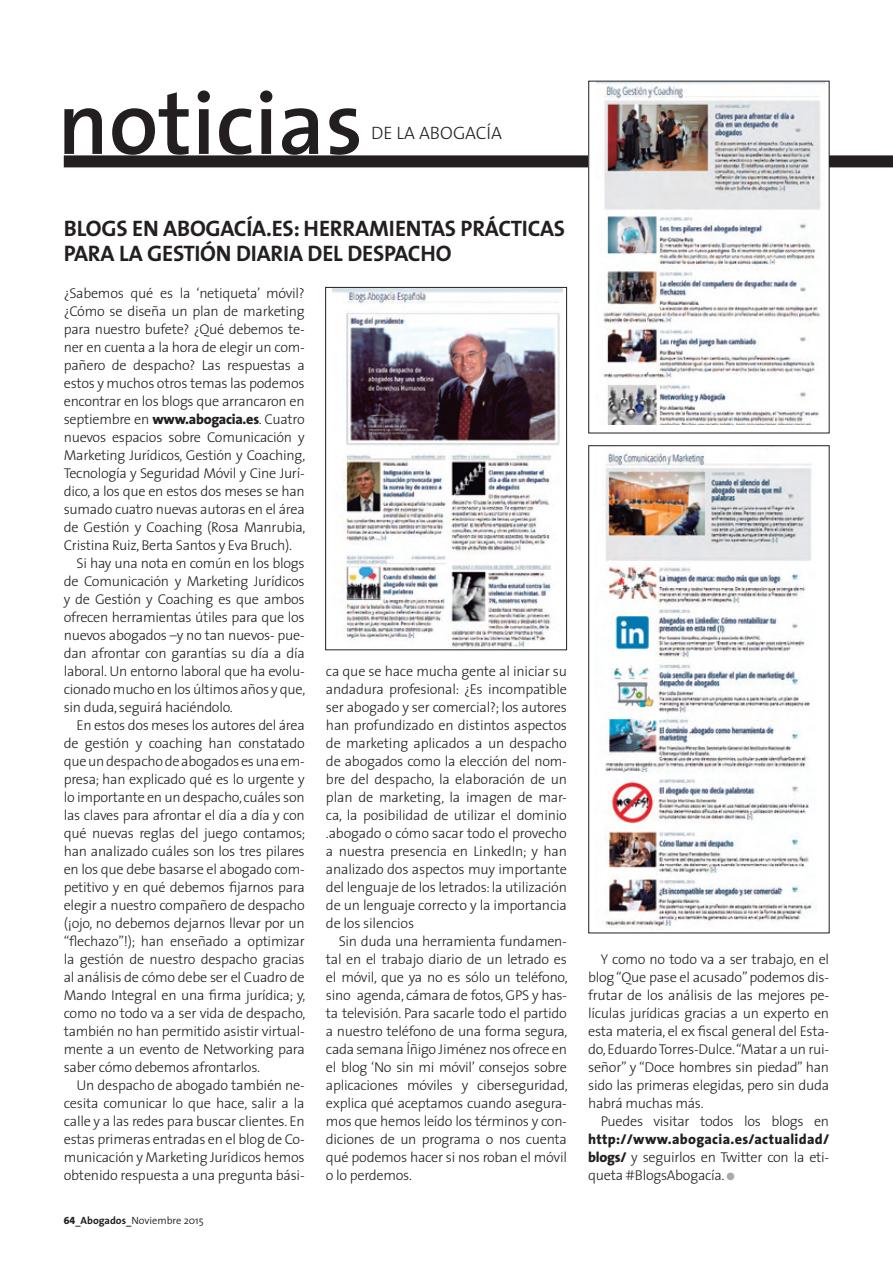
<style>
.page{position:relative;width:893px;height:1263px;background:#fff}
.page>*{position:absolute;margin:0;border:0;box-sizing:border-box;transform-origin:0 0}
.t1{font:600 90px "The Sans";color:#231f20}
.t2{font:700 22.5px/25.5px "The Sans";letter-spacing:-.01em;color:#231f20}
.t3{font:300 18px "The Sans";color:#231f20}
.t4{font:300 14.25px/18px "The Sans";letter-spacing:-.02em;color:#231f20;text-align:justify}
.t5{font:300 10.5px "The Sans";color:#231f20}
.s1{font-weight:800}
.s2{font-family:"The Sans Extra Bold Expert";font-weight:400}
.s3{font-weight:600}
.s4{font-weight:700}
.s5{color:#a8a9ad}
</style>
<div class="page">
<div style="left:64px;top:155px;width:829px;height:12px;background:#231f20"></div>
<img style="left:332px;top:289px;width:231px;height:359px">
<div style="left:325px;top:287px;width:242px;height:363px;border:1px solid #231f20"></div>
<img style="left:605px;top:452px;width:207px;height:476px">
<div style="left:588px;top:445px;width:242px;height:488px;border:1px solid #231f20"></div>
<div style="left:589px;top:81px;width:240px;height:352px;background:#fff"></div>
<img style="left:596px;top:83px;width:228px;height:341px">
<div style="left:588px;top:81px;width:242px;height:352px;border:1px solid #231f20"></div>
<p class="t1" style="left:57px;top:48px;width:307px">noticias</p>
<p class="t3" style="left:371px;top:118px;width:133px">DE LA ABOGACÍA</p>
<p class="t2" style="left:64px;top:215px;width:503px">BLOGS EN ABOGACÍA.ES: HERRAMIENTAS PRÁCTICAS<br>PARA LA GESTIÓN DIARIA DEL DESPACHO</p>
<p class="t4" style="left:64px;top:284px;width:243px">¿Sabemos qué es la ‘netiqueta’ móvil? ¿Cómo se diseña un plan de marketing para nuestro bufete? ¿Qué debemos te&shy;ner en cuenta a la hora de elegir un com&shy;pañero de despacho? Las respuestas a estos y muchos otros temas las podemos encontrar en los blogs que arrancaron en septiembre en <span class="s1">www.abogacia.es</span>. Cuatro nuevos espacios sobre Comunicación y Marketing Jurídicos, Gestión y Coaching, Tecnología y Seguridad Móvil y Cine Jurí&shy;dico, a los que en estos dos meses se han sumado cuatro nuevas autoras en el área de Gestión y Coaching (Rosa Manrubia, Cristina Ruiz, Berta Santos y Eva Bruch).</p>
<p class="t4" style="left:64px;top:553px;width:243px;text-indent:13px">Si hay una nota en común en los blogs de Comunicación y Marketing Jurídicos y de Gestión y Coaching es que ambos ofrecen herramientas útiles para que los nuevos abogados –y no tan nuevos- pue&shy;dan afrontar con garantías su día a día laboral. Un entorno laboral que ha evolu&shy;cionado mucho en los últimos años y que, sin duda, seguirá haciéndolo.</p>
<p class="t4" style="left:64px;top:715px;width:243px;text-indent:13px">En estos dos meses los autores del área de gestión y coaching han constatado que un despacho de abogados es una em&shy;presa; han explicado qué es lo urgente y lo importante en un despacho, cuáles son las claves para afrontar el día a día y con qué nuevas reglas del juego contamos; han analizado cuáles son los tres pilares en los que debe basarse el abogado com&shy;petitivo y en qué debemos fijarnos para elegir a nuestro compañero de despacho (¡ojo, no debemos dejarnos llevar por un “flechazo”!); han enseñado a optimizar la gestión de nuestro despacho gracias al análisis de cómo debe ser el Cuadro de Mando Integral en una firma jurídica; y, como no todo va a ser vida de despacho, también no han permitido asistir virtual&shy;mente a un evento de Networking para saber cómo debemos afrontarlos.</p>
<p class="t4" style="left:64px;top:1075px;width:242px;text-indent:13px">Un despacho de abogado también ne&shy;cesita comunicar lo que hace, salir a la calle y a las redes para buscar clientes. En estas primeras entradas en el blog de Co&shy;municación y Marketing Jurídicos hemos obtenido respuesta a una pregunta bási-</p>
<p class="t5" style="left:64px;top:1211px;width:141px"><span class="s2">64</span><span class="s3">_</span><span class="s4">Abogados</span><span class="s3">_</span>Noviembre 2015</p>
<p class="t4" style="left:326px;top:661px;width:242px">ca que se hace mucha gente al iniciar su andadura profesional: ¿Es incompatible ser abogado y ser comercial?; los autores han profundizado en distintos aspectos de marketing aplicados a un despacho de abogados como la elección del nom&shy;bre del despacho, la elaboración de un plan de marketing, la imagen de mar&shy;ca, la posibilidad de utilizar el dominio .abogado o cómo sacar todo el provecho a nuestra presencia en LinkedIn; y han analizado dos aspectos muy importante del lenguaje de los letrados: la utilización de un lenguaje correcto y la importancia de los silencios</p>
<p class="t4" style="left:326px;top:931px;width:243px;text-indent:13px">Sin duda una herramienta fundamen&shy;tal en el trabajo diario de un letrado es el móvil, que ya no es sólo un teléfono, sino agenda, cámara de fotos, GPS y has&shy;ta televisión. Para sacarle todo el partido a nuestro teléfono de una forma segura, cada semana Íñigo Jiménez nos ofrece en el blog ‘No sin mi móvil’ consejos sobre aplicaciones móviles y ciberseguridad, explica qué aceptamos cuando asegura&shy;mos que hemos leído los términos y con&shy;diciones de un programa o nos cuenta qué podemos hacer si nos roban el móvil o lo perdemos.</p>
<p class="t4" style="left:588px;top:949px;width:242px;text-indent:13px">Y como no todo va a ser trabajo, en el blog “Que pase el acusado” podemos dis&shy;frutar de los análisis de las mejores pe&shy;lículas jurídicas gracias a un experto en esta materia, el ex fiscal general del Esta&shy;do, Eduardo Torres-Dulce. “Matar a un rui&shy;señor” y “Doce hombres sin piedad” han sido las primeras elegidas, pero sin duda habrá muchas más.</p>
<p class="t4" style="left:588px;top:1111px;width:242px;text-indent:13px">Puedes visitar todos los blogs en <span class="s1">http://www.abogacia.es/actualidad/ blogs/</span> y seguirlos en Twitter con la eti&shy;queta #BlogsAbogacía. <span class="s5">●</span></p>
</div>
